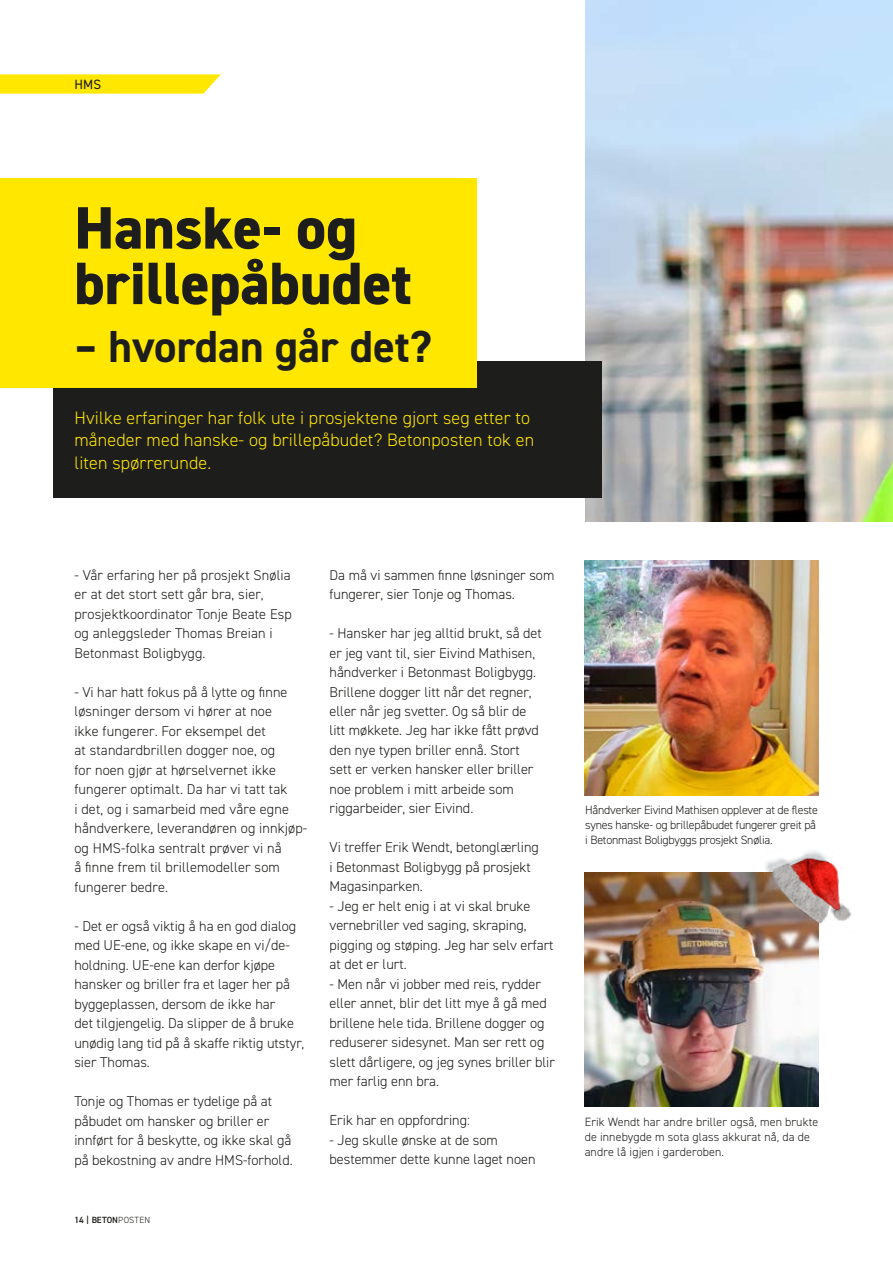
<style>
.page{position:relative;width:893px;height:1263px;background:#fff}
.page>*{position:absolute;margin:0;border:0;box-sizing:border-box;transform-origin:0 0}
.t1{font:800 60px/55.5px "DIN2014";color:#1d1d1b}
.t2{font:700 45px "DIN2014";color:#1d1d1b}
.t3{font:300 18px/22.5px "DIN2014";letter-spacing:.01em;color:#ffe700}
.t4{font:300 14.25px/19.5px "DIN2014";color:#1d1d1b}
.t5{font:13.5px "DIN2014";color:#1d1d1b}
.t6{font:300 12px/15px "DIN2014";letter-spacing:-.02em;color:#1d1d1b}
.t7{font:300 12px/15px "DIN2014";letter-spacing:.01em;color:#1d1d1b}
.t8{font:600 9px "DIN2014";letter-spacing:-.01em;color:#1d1d1b}
.s1{font-weight:300}
</style>
<div class="page">
<img style="left:585px;top:0;width:308px;height:521px">
<div style="left:53px;top:361px;width:549px;height:137px;background:#1d1d1b"></div>
<div style="left:0;top:179px;width:476px;height:209px;background:#ffe700"></div>
<img style="left:585px;top:560px;width:234px;height:236px">
<img style="left:585px;top:872px;width:234px;height:234px">
<img style="left:757px;top:851px;width:95px;height:82px">
<svg style="left:0;top:74px;width:221px;height:20px;background:#ffe814"></svg>
<p class="t5" style="left:74px;top:76px;width:28px">HMS</p>
<h1 class="t1" style="left:74px;top:200px;width:339px">Hanske- og brillepåbudet</h1>
<h2 class="t2" style="left:74px;top:316px;width:359px">– hvordan går det?</h2>
<p class="t3" style="left:74px;top:406px;width:461px">Hvilke erfaringer har folk ute i prosjektene gjort seg etter to måneder med hanske- og brillepåbudet? Betonposten tok en liten spørrerunde.</p>
<p class="t4" style="left:74px;top:565px;width:219px">- Vår erfaring her på prosjekt Snølia er at det stort sett går bra, sier, prosjektkoordinator Tonje Beate Esp og anleggsleder Thomas Breian i<br>Betonmast Boligbygg.</p>
<p class="t4" style="left:74px;top:682px;width:234px">- Vi har hatt fokus på å lytte og finne løsninger dersom vi hører at noe<br>ikke fungerer. For eksempel det<br>at standardbrillen dogger noe, og<br>for noen gjør at hørselvernet ikke fungerer optimalt. Da har vi tatt tak<br>i det, og i samarbeid med våre egne håndverkere, leverandøren og innkjøp&shy;og HMS-folka sentralt prøver vi nå<br>å finne frem til brillemodeller som fungerer bedre.</p>
<p class="t4" style="left:74px;top:916px;width:231px">- Det er også viktig å ha en god dialog med UE-ene, og ikke skape en vi/de&shy;holdning. UE-ene kan derfor kjøpe hansker og briller fra et lager her på byggeplassen, dersom de ikke har<br>det tilgjengelig. Da slipper de å bruke unødig lang tid på å skaffe riktig utstyr, sier Thomas.</p>
<p class="t4" style="left:74px;top:1091px;width:220px">Tonje og Thomas er tydelige på at påbudet om hansker og briller er innført for å beskytte, og ikke skal gå på bekostning av andre HMS-forhold.</p>
<p class="t8" style="left:74px;top:1214px;width:77px">14 | BETON<span class="s1">POSTEN</span></p>
<p class="t4" style="left:330px;top:565px;width:226px">Da må vi sammen finne løsninger som fungerer, sier Tonje og Thomas.</p>
<p class="t4" style="left:330px;top:623px;width:214px">- Hansker har jeg alltid brukt, så det er jeg vant til, sier Eivind Mathisen, håndverker i Betonmast Boligbygg.<br>Brillene dogger litt når det regner, eller når jeg svetter. Og så blir de litt møkkete. Jeg har ikke fått prøvd den nye typen briller ennå. Stort sett er verken hansker eller briller noe problem i mitt arbeide som riggarbeider, sier Eivind.</p>
<p class="t4" style="left:330px;top:838px;width:211px">Vi treffer Erik Wendt, betonglærling i Betonmast Boligbygg på prosjekt<br>Magasinparken.</p>
<p class="t4" style="left:330px;top:896px;width:226px">- Jeg er helt enig i at vi skal bruke vernebriller ved saging, skraping, pigging og støping. Jeg har selv erfart at det er lurt.</p>
<p class="t4" style="left:330px;top:974px;width:227px">- Men når vi jobber med reis, rydder eller annet, blir det litt mye å gå med brillene hele tida. Brillene dogger og reduserer sidesynet. Man ser rett og slett dårligere, og jeg synes briller blir mer farlig enn bra.</p>
<p class="t4" style="left:330px;top:1111px;width:142px">Erik har en oppfordring:</p>
<p class="t4" style="left:330px;top:1130px;width:207px">- Jeg skulle ønske at de som bestemmer dette kunne laget noen</p>
<p class="t6" style="left:585px;top:802px;width:234px">Håndverker Eivind Mathisen opplever at de fleste synes hanske- og brillepåbudet fungerer greit på i Betonmast Boligbyggs prosjekt Snølia.</p>
<p class="t7" style="left:585px;top:1114px;width:235px">Erik Wendt har andre briller også, men brukte de innebygde m sota glass akkurat nå, da de andre lå igjen i garderoben.</p>
</div>
